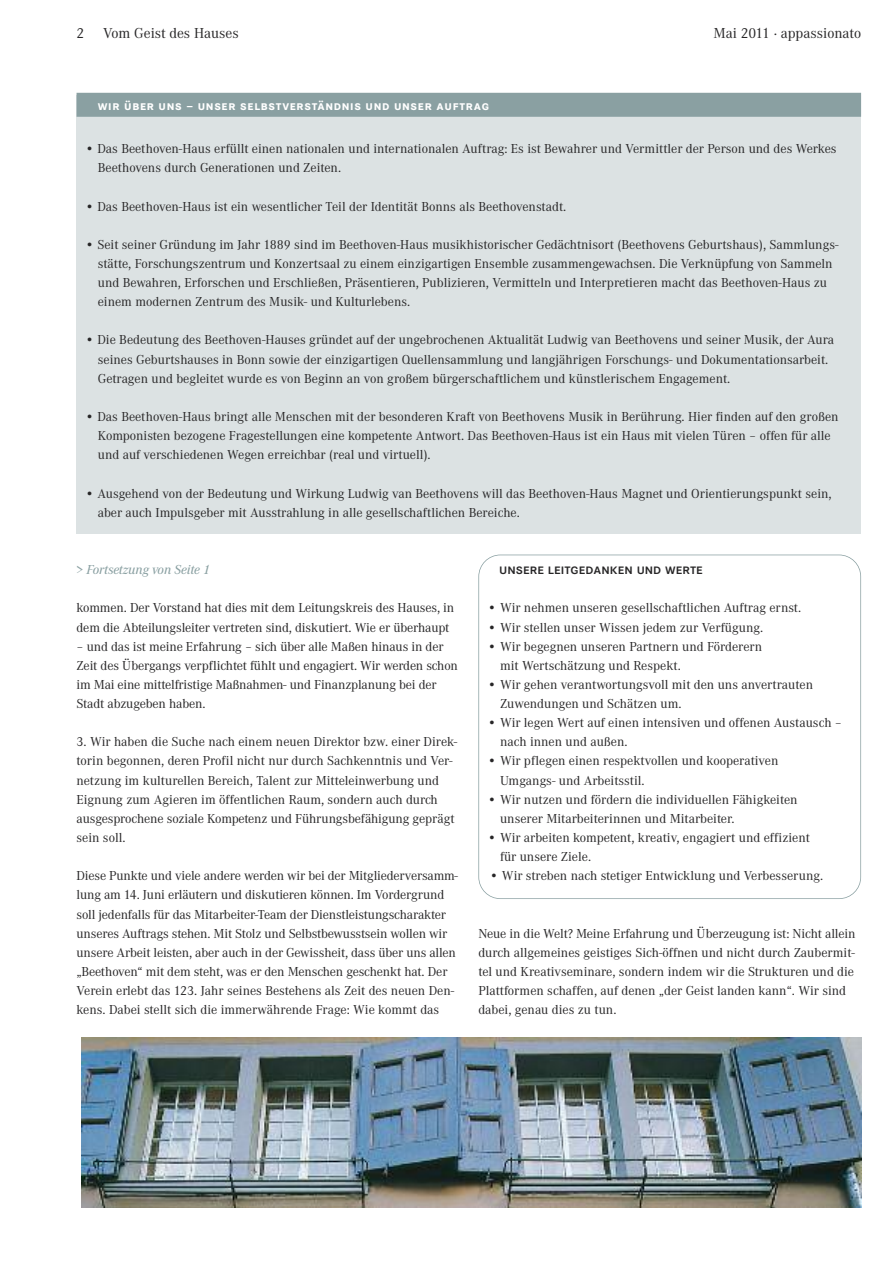
<style>
.page{position:relative;width:893px;height:1263px;background:#fff}
.page>*{position:absolute;margin:0;border:0;box-sizing:border-box;transform-origin:0 0}
.t1{font:15px "Corporate A";color:#272627}
.t2{font:600 15px "Corporate SSC";color:#272627}
.t3{font:13.5px/19.2px "Corporate A";color:#272627}
.t4{font:700 13.5px "Corporate SSC";letter-spacing:.05em;color:#fff}
.t5{font:italic 500 13.5px "Corporate A";letter-spacing:-.005em;color:#8aa0a2}
</style>
<div class="page">
<div style="left:77px;top:96px;width:784px;height:438px;background:#dce2e3"></div>
<div style="left:77px;top:93px;width:784px;height:24px;background:#8aa0a2"></div>
<img style="left:81px;top:1037px;width:780px;height:171px">
<div style="left:478px;top:555px;width:383px;height:344px;border:2px solid #8aa0a2;border-radius:22px"></div>
<p class="t1" style="left:77px;top:24px;width:164px">2 Vom Geist des Hauses</p>
<p class="t1" style="left:713px;top:24px;width:149px">Mai 2011 · appassionato</p>
<p class="t4" style="left:98px;top:97px;width:393px">wir über uns – unser selbstverständnis und unser auftrag</p>
<p class="t3" style="left:98px;top:139px;width:740px;text-indent:-13px">• Das Beethoven-Haus erfüllt einen nationalen und internationalen Auftrag: Es ist Bewahrer und Vermittler der Person und des Werkes<br>Beethovens durch Generationen und Zeiten.</p>
<p class="t3" style="left:85px;top:196px;width:483px">• Das Beethoven-Haus ist ein wesentlicher Teil der Identität Bonns als Beethovenstadt.</p>
<p class="t3" style="left:98px;top:234px;width:742px;text-indent:-13px">• Seit seiner Gründung im Jahr 1889 sind im Beethoven-Haus musikhistorischer Gedächtnisort (Beethovens Geburtshaus), Sammlungs&shy;stätte, Forschungszentrum und Konzertsaal zu einem einzigartigen Ensemble zusammengewachsen. Die Verknüpfung von Sammeln und Bewahren, Erforschen und Erschließen, Präsentieren, Publizieren, Vermitteln und Interpretieren macht das Beethoven-Haus zu einem modernen Zentrum des Musik- und Kulturlebens.</p>
<p class="t3" style="left:98px;top:330px;width:738px;text-indent:-13px">• Die Bedeutung des Beethoven-Hauses gründet auf der ungebrochenen Aktualität Ludwig van Beethovens und seiner Musik, der Aura seines Geburtshauses in Bonn sowie der einzigartigen Quellensammlung und langjährigen Forschungs- und Dokumentationsarbeit.<br>Getragen und begleitet wurde es von Beginn an von großem bürgerschaftlichem und künstlerischem Engagement.</p>
<p class="t3" style="left:98px;top:407px;width:742px;text-indent:-13px">• Das Beethoven-Haus bringt alle Menschen mit der besonderen Kraft von Beethovens Musik in Berührung. Hier finden auf den großen<br>Komponisten bezogene Fragestellungen eine kompetente Antwort. Das Beethoven-Haus ist ein Haus mit vielen Türen – offen für alle und auf verschiedenen Wegen erreichbar (real und virtuell).</p>
<p class="t3" style="left:98px;top:483px;width:735px;text-indent:-13px">• Ausgehend von der Bedeutung und Wirkung Ludwig van Beethovens will das Beethoven-Haus Magnet und Orientierungspunkt sein, aber auch Impulsgeber mit Ausstrahlung in alle gesellschaftlichen Bereiche.</p>
<p class="t5" style="left:77px;top:561px;width:135px">&gt; Fortsetzung von Seite 1</p>
<p class="t3" style="left:77px;top:598px;width:379px">kommen. Der Vorstand hat dies mit dem Leitungskreis des Hauses, in dem die Abteilungsleiter vertreten sind, diskutiert. Wie er überhaupt</p>
<p class="t3" style="left:77px;top:636px;width:383px">– und das ist meine Erfahrung – sich über alle Maßen hinaus in der Zeit des Übergangs verpflichtet fühlt und engagiert. Wir werden schon im Mai eine mittelfristige Maßnahmen- und Finanzplanung bei der Stadt abzugeben haben.</p>
<p class="t3" style="left:77px;top:732px;width:382px">3. Wir haben die Suche nach einem neuen Direktor bzw. einer Direk&shy;torin begonnen, deren Profil nicht nur durch Sachkenntnis und Ver&shy;netzung im kulturellen Bereich, Talent zur Mitteleinwerbung und Eignung zum Agieren im öffentlichen Raum, sondern auch durch ausgesprochene soziale Kompetenz und Führungsbefähigung geprägt sein soll.</p>
<p class="t3" style="left:77px;top:866px;width:383px">Diese Punkte und viele andere werden wir bei der Mitgliederversamm&shy;lung am 14. Juni erläutern und diskutieren können. Im Vordergrund soll jedenfalls für das Mitarbeiter-Team der Dienstleistungscharakter unseres Auftrags stehen. Mit Stolz und Selbstbewusstsein wollen wir unsere Arbeit leisten, aber auch in der Gewissheit, dass über uns allen „Beethoven“ mit dem steht, was er den Menschen geschenkt hat. Der Verein erlebt das 123. Jahr seines Bestehens als Zeit des neuen Den&shy;kens. Dabei stellt sich die immerwährende Frage: Wie kommt das</p>
<p class="t2" style="left:499px;top:560px;width:205px">unsere leitgedanken und werte</p>
<p class="t3" style="left:488px;top:598px;width:315px">• Wir nehmen unseren gesellschaftlichen Auftrag ernst.</p>
<p class="t3" style="left:488px;top:617px;width:277px">• Wir stellen unser Wissen jedem zur Verfügung.</p>
<p class="t3" style="left:500px;top:636px;width:264px;text-indent:-12px">• Wir begegnen unseren Partnern und Förderern mit Wertschätzung und Respekt.</p>
<p class="t3" style="left:500px;top:675px;width:315px;text-indent:-12px">• Wir gehen verantwortungsvoll mit den uns anvertrauten<br>Zuwendungen und Schätzen um.</p>
<p class="t3" style="left:500px;top:713px;width:343px;text-indent:-12px">• Wir legen Wert auf einen intensiven und offenen Austausch – nach innen und außen.</p>
<p class="t3" style="left:500px;top:751px;width:280px;text-indent:-12px">• Wir pflegen einen respektvollen und kooperativen<br>Umgangs- und Arbeitsstil.</p>
<p class="t3" style="left:500px;top:789px;width:299px;text-indent:-12px">• Wir nutzen und fördern die individuellen Fähigkeiten unserer Mitarbeiterinnen und Mitarbeiter.</p>
<p class="t3" style="left:500px;top:828px;width:311px;text-indent:-12px">• Wir arbeiten kompetent, kreativ, engagiert und effizient für unsere Ziele.</p>
<p class="t3" style="left:490px;top:866px;width:335px">• Wir streben nach stetiger Entwicklung und Verbesserung.</p>
<p class="t3" style="left:478px;top:923px;width:379px">Neue in die Welt? Meine Erfahrung und Überzeugung ist: Nicht allein durch allgemeines geistiges Sich-öffnen und nicht durch Zaubermit&shy;tel und Kreativseminare, sondern indem wir die Strukturen und die Plattformen schaffen, auf denen „der Geist landen kann“. Wir sind dabei, genau dies zu tun.</p>
</div>
